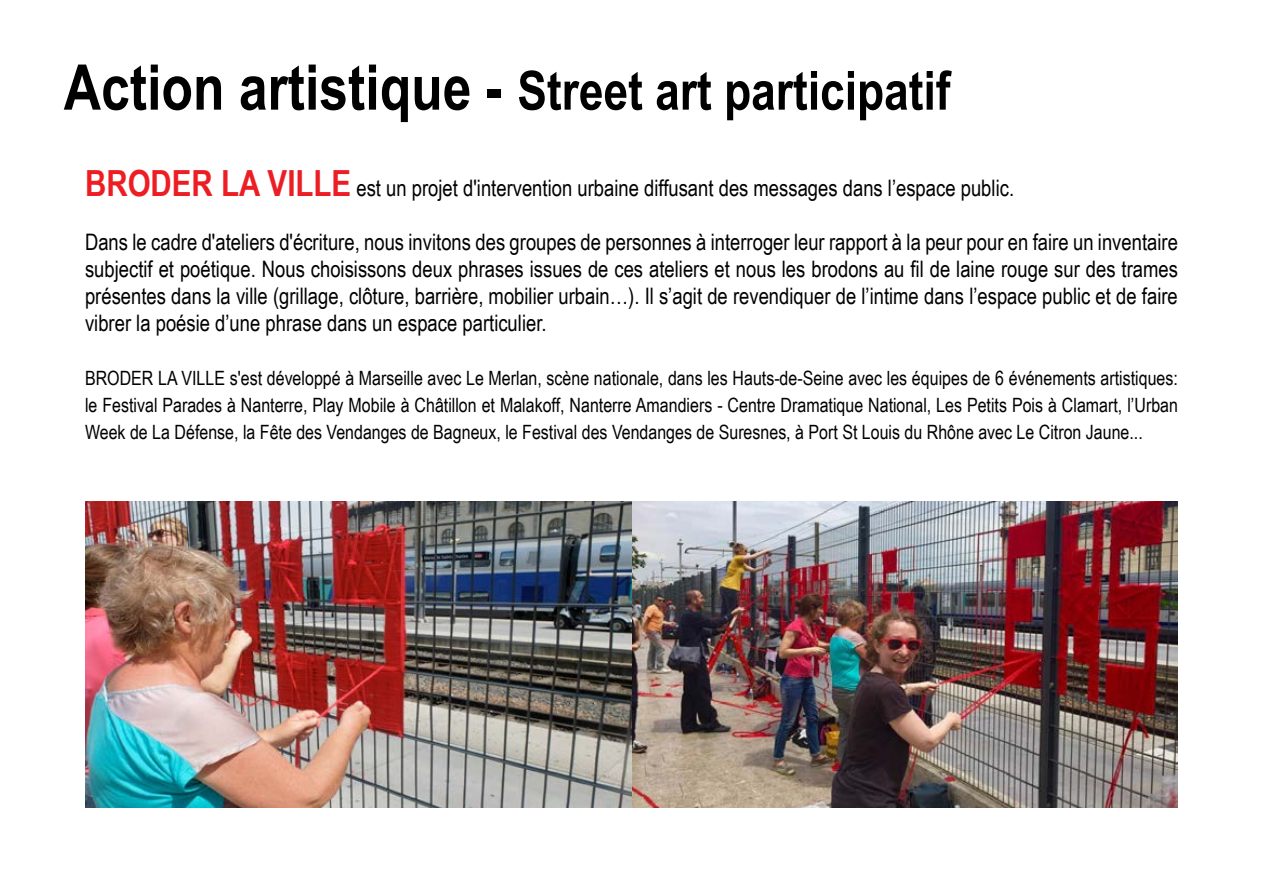
<style>
.page{position:relative;width:1263px;height:893px;background:#fff}
.page>*{position:absolute;margin:0;border:0;box-sizing:border-box;transform-origin:0 0}
.t1{font:700 54px "Arial Narrow";color:#000}
.t2{font:22.65px/27px "Arial Narrow";color:#000;text-align:justify}
.t3{font:19.65px/27px "Arial Narrow";color:#000;text-align:justify}
.s1{font-size:63px}
.s2{font-weight:700;font-size:36px;color:#ed1d24}
</style>
<div class="page">
<img style="left:85px;top:502px;width:1093px;height:306px">
<h1 class="t1" style="left:64px;top:50px;width:888px"><span class="s1">Action artistique -</span> Street art participatif</h1>
<p class="t2" style="left:85px;top:174px;width:930px"><span class="s2">BRODER LA VILLE</span> est un projet d'intervention urbaine diffusant des messages dans l’espace public.</p>
<p class="t2" style="left:85px;top:228px;width:1094px">Dans le cadre d'ateliers d'écriture, nous invitons des groupes de personnes à interroger leur rapport à la peur pour en faire un inventaire subjectif et poétique. Nous choisissons deux phrases issues de ces ateliers et nous les brodons au fil de laine rouge sur des trames présentes dans la ville (grillage, clôture, barrière, mobilier urbain…). Il s’agit de revendiquer de l’intime dans l’espace public et de faire vibrer la poésie d’une phrase dans un espace particulier.</p>
<p class="t3" style="left:85px;top:364px;width:1094px">BRODER LA VILLE s'est développé à Marseille avec Le Merlan, scène nationale, dans les Hauts-de-Seine avec les équipes de 6 événements artistiques: le Festival Parades à Nanterre, Play Mobile à Châtillon et Malakoff, Nanterre Amandiers - Centre Dramatique National, Les Petits Pois à Clamart, l’Urban Week de La Défense, la Fête des Vendanges de Bagneux, le Festival des Vendanges de Suresnes, à Port St Louis du Rhône avec Le Citron Jaune...</p>
</div>
